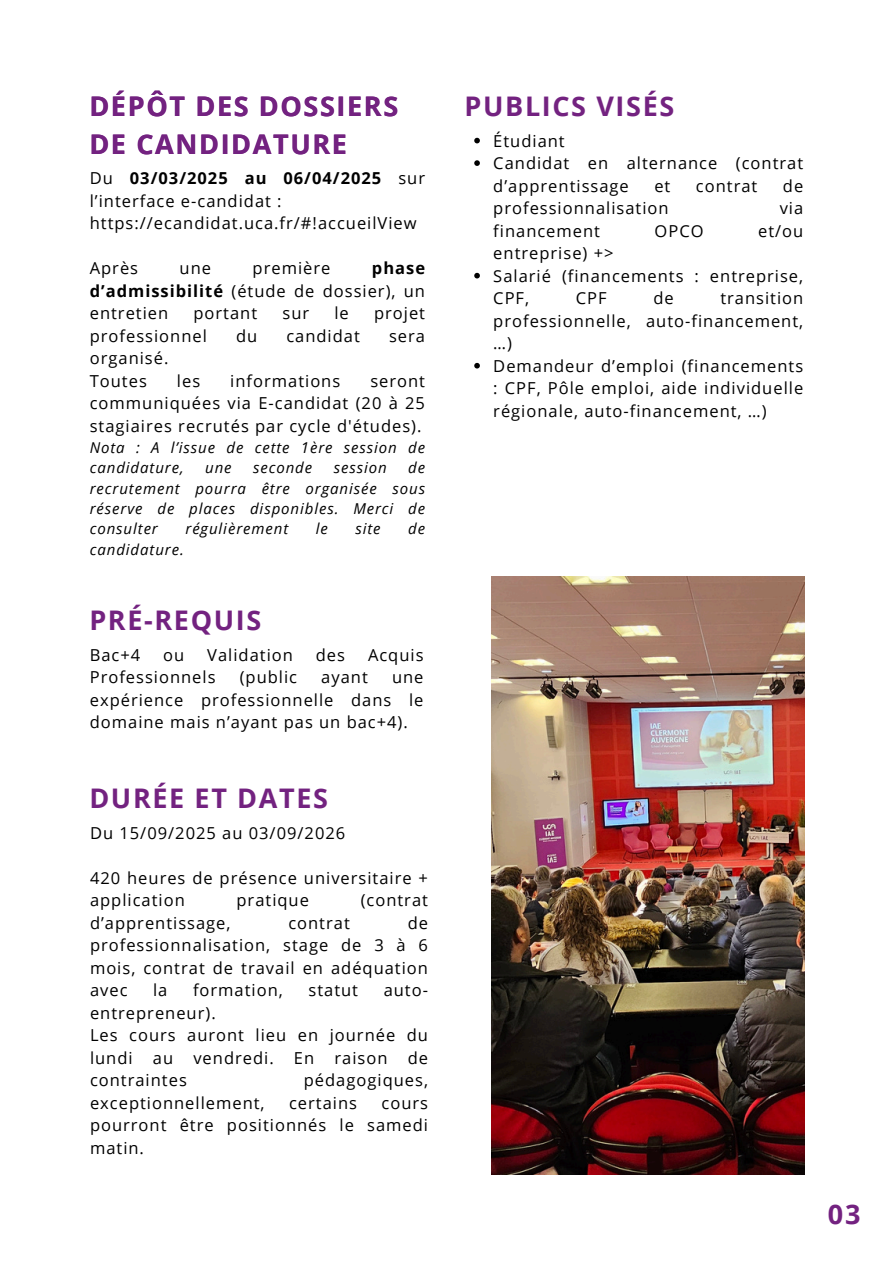
<style>
.page{position:relative;width:894px;height:1264px;background:#fff}
.page>*{position:absolute;margin:0;border:0;box-sizing:border-box;transform-origin:0 0}
.t1{font:700 27px/37.2px "Open Sans";letter-spacing:.06em;color:#732280}
.t2{font:16.5px/22.5px "Open Sans";letter-spacing:.06em;color:#000;text-align:justify}
.t3{font:italic 15px/20.2px "Open Sans";letter-spacing:.06em;color:#000}
.s1{font-weight:700}
</style>
<div class="page">
<svg style="left:474px;top:138px;width:5px;height:5px"></svg>
<svg style="left:474px;top:160px;width:5px;height:6px"></svg>
<svg style="left:474px;top:273px;width:5px;height:5px"></svg>
<svg style="left:474px;top:363px;width:5px;height:5px"></svg>
<img style="left:491px;top:576px;width:313px;height:598px">
<p class="t1" style="left:89px;top:87px;width:310px">DÉPÔT DES DOSSIERS<br>DE CANDIDATURE</p>
<p class="t2" style="left:90px;top:166px;width:337px">Du <span class="s1">03/03/2025 au 06/04/2025</span> sur l’interface e-candidat :</p>
<h1 class="t2" style="left:90px;top:211px;width:328px">https://ecandidat.uca.fr/#!accueilView</h1>
<p class="t2" style="left:90px;top:256px;width:50px">Après</p>
<p class="t2" style="left:179px;top:256px;width:33px">une</p>
<p class="t2" style="left:252px;top:256px;width:79px">première</p>
<p class="t2" style="left:90px;top:256px;width:337px;text-indent:282px"><span class="s1">phase d’admissibilité</span> (étude de dossier), un entretien</p>
<p class="t2" style="left:193px;top:301px;width:65px">portant</p>
<p class="t2" style="left:282px;top:301px;width:28px">sur</p>
<p class="t2" style="left:334px;top:301px;width:16px">le</p>
<p class="t2" style="left:374px;top:301px;width:52px">projet</p>
<p class="t2" style="left:90px;top:324px;width:119px">professionnel</p>
<p class="t2" style="left:236px;top:324px;width:23px">du</p>
<p class="t2" style="left:286px;top:324px;width:75px">candidat</p>
<p class="t2" style="left:389px;top:324px;width:37px">sera</p>
<p class="t2" style="left:90px;top:346px;width:80px">organisé.</p>
<p class="t2" style="left:90px;top:369px;width:59px">Toutes</p>
<p class="t2" style="left:177px;top:369px;width:25px">les</p>
<p class="t2" style="left:230px;top:369px;width:111px">informations</p>
<p class="t2" style="left:90px;top:369px;width:337px;text-indent:280px">seront communiquées via E-candidat (20 à 25 stagiaires recrutés par cycle d'études).</p>
<p class="t3" style="left:90px;top:437px;width:337px">Nota : A l’issue de cette 1ère session de candidature,</p>
<p class="t3" style="left:90px;top:457px;width:337px;text-align:justify;text-indent:318px">de recrutement pourra être organisée sous réserve de places disponibles. Merci de consulter</p>
<p class="t3" style="left:205px;top:457px;width:28px">une</p>
<p class="t3" style="left:253px;top:457px;width:61px">seconde</p>
<p class="t3" style="left:333px;top:457px;width:54px">session</p>
<p class="t3" style="left:185px;top:518px;width:104px">régulièrement</p>
<p class="t3" style="left:316px;top:518px;width:14px">le</p>
<p class="t3" style="left:355px;top:518px;width:27px">site</p>
<p class="t3" style="left:408px;top:518px;width:18px">de</p>
<p class="t3" style="left:90px;top:538px;width:95px">candidature.</p>
<p class="t1" style="left:89px;top:601px;width:173px">PRÉ-REQUIS</p>
<h1 class="t2" style="left:90px;top:643px;width:52px">Bac+4</h1>
<h1 class="t2" style="left:163px;top:643px;width:23px">ou</h1>
<h1 class="t2" style="left:207px;top:643px;width:87px">Validation</h1>
<h1 class="t2" style="left:316px;top:643px;width:31px">des</h1>
<h1 class="t2" style="left:368px;top:643px;width:57px">Acquis</h1>
<h1 class="t2" style="left:90px;top:665px;width:127px">Professionnels</h1>
<h1 class="t2" style="left:240px;top:665px;width:59px">(public</h1>
<h1 class="t2" style="left:321px;top:665px;width:48px">ayant</h1>
<h1 class="t2" style="left:90px;top:665px;width:335px;text-indent:302px">une expérience professionnelle dans le domaine mais n’ayant pas un bac+4).</h1>
<p class="t1" style="left:89px;top:779px;width:240px">DURÉE ET DATES</p>
<p class="t2" style="left:90px;top:821px;width:257px">Du 15/09/2025 au 03/09/2026</p>
<p class="t2" style="left:90px;top:866px;width:339px">420 heures de présence universitaire + application</p>
<p class="t2" style="left:236px;top:888px;width:74px">pratique</p>
<p class="t2" style="left:360px;top:888px;width:69px">(contrat</p>
<p class="t2" style="left:90px;top:911px;width:339px;text-indent:317px">de professionnalisation, stage de 3 à 6 mois, contrat de travail en adéquation avec</p>
<p class="t2" style="left:90px;top:911px;width:142px">d’apprentissage,</p>
<p class="t2" style="left:288px;top:911px;width:63px">contrat</p>
<p class="t2" style="left:153px;top:978px;width:16px">la</p>
<p class="t2" style="left:193px;top:978px;width:91px">formation,</p>
<p class="t2" style="left:308px;top:978px;width:51px">statut</p>
<p class="t2" style="left:383px;top:978px;width:46px">auto-</p>
<p class="t2" style="left:90px;top:1001px;width:127px">entrepreneur).</p>
<h1 class="t2" style="left:90px;top:1023px;width:339px">Les cours auront lieu en journée du lundi au vendredi. En raison de contraintes</h1>
<h1 class="t2" style="left:304px;top:1068px;width:126px">pédagogiques,</h1>
<h1 class="t2" style="left:90px;top:1091px;width:176px">exceptionnellement,</h1>
<h1 class="t2" style="left:289px;top:1091px;width:69px">certains</h1>
<h1 class="t2" style="left:90px;top:1091px;width:339px;text-indent:291px">cours pourront être positionnés le samedi matin.</h1>
<p class="t1" style="left:464px;top:87px;width:211px">PUBLICS VISÉS</p>
<p class="t2" style="left:493px;top:129px;width:73px">Étudiant</p>
<p class="t2" style="left:493px;top:152px;width:311px">Candidat en alternance (contrat d’apprentissage</p>
<p class="t2" style="left:654px;top:174px;width:18px">et</p>
<p class="t2" style="left:695px;top:174px;width:63px">contrat</p>
<p class="t2" style="left:782px;top:174px;width:22px">de</p>
<p class="t2" style="left:493px;top:197px;width:177px">professionnalisation</p>
<p class="t2" style="left:779px;top:197px;width:25px">via</p>
<p class="t2" style="left:493px;top:219px;width:108px">financement</p>
<p class="t2" style="left:654px;top:219px;width:50px">OPCO</p>
<p class="t2" style="left:757px;top:219px;width:47px">et/ou</p>
<p class="t2" style="left:493px;top:242px;width:122px">entreprise) +&gt;</p>
<p class="t2" style="left:493px;top:264px;width:311px">Salarié (financements : entreprise,<br>CPF,</p>
<p class="t2" style="left:575px;top:287px;width:32px">CPF</p>
<p class="t2" style="left:653px;top:287px;width:22px">de</p>
<p class="t2" style="left:493px;top:287px;width:311px;text-indent:227px">transition professionnelle, auto-financement, …)</p>
<p class="t2" style="left:493px;top:354px;width:311px">Demandeur d’emploi (financements : CPF, Pôle emploi, aide individuelle régionale, auto-financement, …)</p>
<h1 class="t1" style="left:827px;top:1194px;width:34px">03</h1>
</div>
